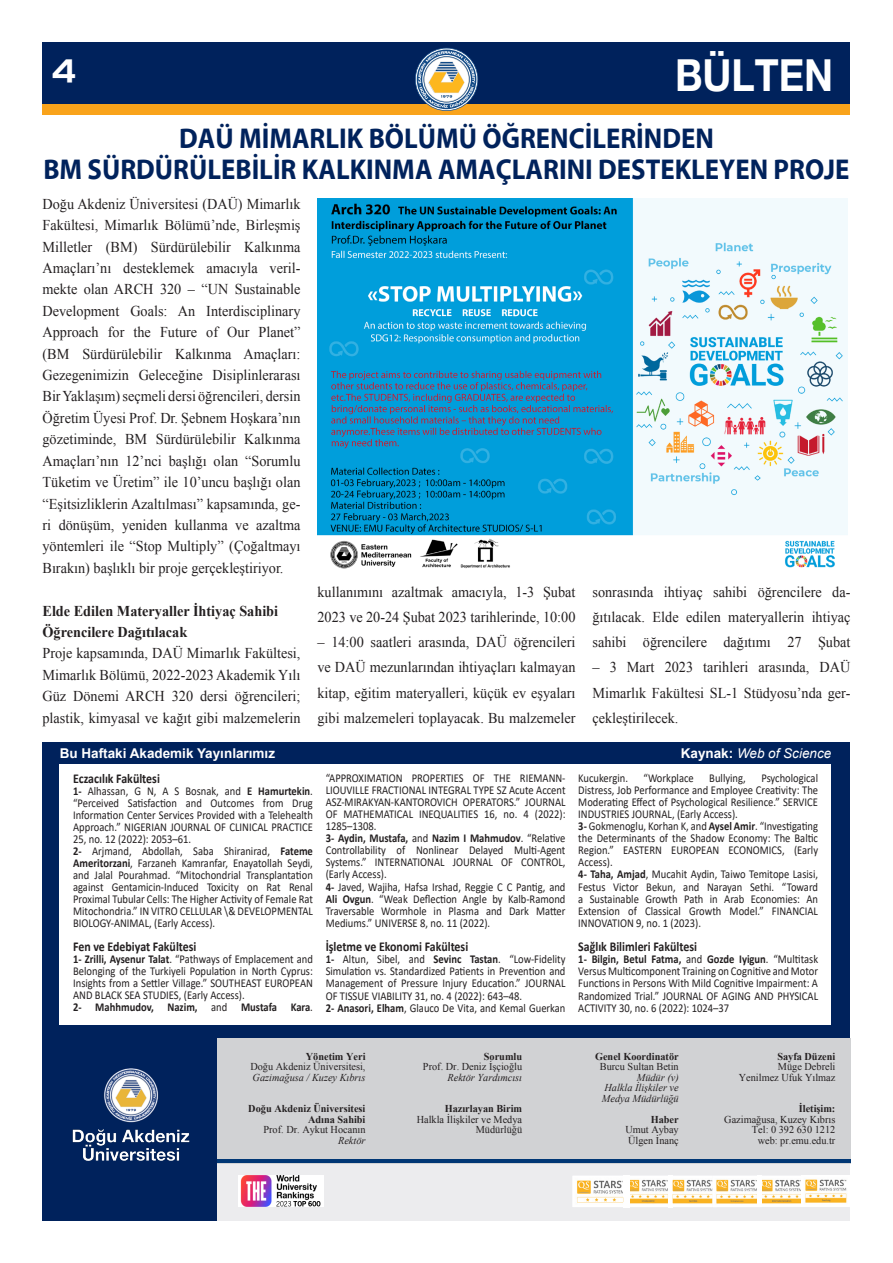
<style>
.page{position:relative;width:893px;height:1263px;background:#fff}
.page>*{position:absolute;margin:0;border:0;box-sizing:border-box;transform-origin:0 0}
.t1{font:700 44.1px "Helvetica Neue EMU";color:#fff;scale:.89 1}
.t2{font:31.5px "Handel EMU";color:#fff}
.t3{font:700 28.8px "Myriad EMU";color:#00225c;scale:.93 1}
.t4{font:15px/21.5px "Times New Roman";color:#231f20;text-align:justify;scale:.95 1}
.t5{font:700 15px/21.5px "Times New Roman";color:#231f20;scale:.95 1}
.t6{font:700 13.5px "Calibri";color:#231f20;scale:.88 1}
.t7{font:700 13.5px "Arial";color:#fff}
.t8{font:italic 13.5px "Arial";color:#fff}
.t9{font:12px/12.1px "Calibri";color:#231f20;text-align:justify;scale:.88 1}
.t10{font:700 12px "Calibri";color:#231f20;scale:.88 1}
.t11{font:10.5px/10.5px "Times New Roman EMU";color:#231f20;text-align:right}
.t12{font:700 10.5px "Times New Roman EMU";color:#231f20}
.t13{font:italic 10.5px "Times New Roman EMU";color:#231f20}
.s1{font-weight:700;font-style:normal}
.s2{font-weight:700}
.s3{font-weight:400}
</style>
<div class="page">
<div style="left:43px;top:43px;width:807px;height:72px;background:#f9a31b"></div>
<div style="left:43px;top:43px;width:807px;height:61px;background:#00225c"></div>
<svg style="left:415px;top:48px;width:63px;height:63px"></svg>
<div style="left:43px;top:1038px;width:807px;height:182px;background:#ececee"></div>
<div style="left:43px;top:1028px;width:807px;height:10px;background:#00225c"></div>
<div style="left:43px;top:1037px;width:174px;height:183px;background:#00225c"></div>
<img style="left:72px;top:1068px;width:118px;height:93px">
<div style="left:217px;top:1038px;width:633px;height:125px;background:#d1d2d4"></div>
<img style="left:239px;top:1176px;width:84px;height:30px">
<hr style="left:217px;top:1159px;width:633px;height:4px;background:#013775">
<svg style="left:572px;top:1176px;width:185px;height:31px;background:#f0e2c6"></svg>
<img style="left:762px;top:1176px;width:39px;height:31px">
<img style="left:757px;top:1176px;width:5px;height:31px">
<img style="left:801px;top:1176px;width:49px;height:31px">
<div style="left:43px;top:742px;width:807px;height:286px;background:#00225c"></div>
<div style="left:60px;top:764px;width:771px;height:261px;background:#fff"></div>
<img style="left:317px;top:198px;width:531px;height:371px">
<p class="t2" style="left:52px;top:52px;width:26px">4</p>
<p class="t1" style="left:675px;top:48px;width:179px">BÜLTEN</p>
<p class="t3" style="left:179px;top:123px;width:577px">DAÜ MİMARLIK BÖLÜMÜ ÖĞRENCİLERİNDEN</p>
<p class="t3" style="left:43px;top:154px;width:868px">BM SÜRDÜRÜLEBİLİR KALKINMA AMAÇLARINI DESTEKLEYEN PROJE</p>
<p class="t4" style="left:43px;top:193px;width:273px">Doğu Akdeniz Üniversitesi (DAÜ) Mimarlık Fakültesi, Mimarlık Bölümü’nde, Birleşmiş Milletler (BM) Sürdürülebilir Kalkınma Amaçları’nı desteklemek amacıyla veril&shy;mekte olan ARCH 320 – “UN Sustainable Development Goals: An Interdisciplinary Approach for the Future of Our Planet” (BM Sürdürülebilir Kalkınma Amaçları:<br>Gezegenimizin Geleceğine Disiplinlerarası Bir Yaklaşım) seçmeli dersi öğrencileri, dersin Öğretim Üyesi Prof. Dr. Şebnem Hoşkara’nın gözetiminde, BM Sürdürülebilir Kalkınma Amaçları’nın 12’nci başlığı olan “Sorumlu Tüketim ve Üretim” ile 10’uncu başlığı olan “Eşitsizliklerin Azaltılması” kapsamında, ge&shy;ri dönüşüm, yeniden kullanma ve azaltma yöntemleri ile “Stop Multiply” (Çoğaltmayı Bırakın) başlıklı bir proje gerçekleştiriyor.</p>
<p class="t5" style="left:43px;top:599px;width:250px">Elde Edilen Materyaller İhtiyaç Sahibi<br>Öğrencilere Dağıtılacak</p>
<p class="t4" style="left:43px;top:642px;width:273px">Proje kapsamında, DAÜ Mimarlık Fakültesi, Mimarlık Bölümü, 2022-2023 Akademik Yılı Güz Dönemi ARCH 320 dersi öğrencileri; plastik, kimyasal ve kağıt gibi malzemelerin</p>
<p class="t4" style="left:317px;top:579px;width:273px;line-height:25.2px">kullanımını azaltmak amacıyla, 1-3 Şubat<br>2023 ve 20-24 Şubat 2023 tarihlerinde, 10:00</p>
<p class="t4" style="left:317px;top:629px;width:273px;line-height:25.2px">– 14:00 saatleri arasında, DAÜ öğrencileri ve DAÜ mezunlarından ihtiyaçları kalmayan kitap, eğitim materyalleri, küçük ev eşyaları gibi malzemeleri toplayacak. Bu malzemeler</p>
<p class="t4" style="left:592px;top:579px;width:273px;line-height:25.2px">sonrasında ihtiyaç sahibi öğrencilere da&shy;ğıtılacak. Elde edilen materyallerin ihtiyaç sahibi öğrencilere dağıtımı 27 Şubat</p>
<p class="t4" style="left:592px;top:654px;width:273px;line-height:25.2px">– 3 Mart 2023 tarihleri arasında, DAÜ Mimarlık Fakültesi SL-1 Stüdyosu’nda ger&shy;çekleştirilecek.</p>
<p class="t7" style="left:60px;top:744px;width:217px">Bu Haftaki Akademik Yayınlarımız</p>
<p class="t8" style="left:681px;top:744px;width:152px"><span class="s1">Kaynak:</span> Web of Science</p>
<p class="t6" style="left:73px;top:769px;width:100px">Eczacılık Fakültesi</p>
<p class="t9" style="left:73px;top:784px;width:274px"><span class="s2">1-</span> Alhassan, G N, A S Bosnak, and <span class="s2">E Hamurtekin</span>. “Perceived Satisfaction and Outcomes from Drug Information Center Services Provided with a Telehealth Approach.” NIGERIAN JOURNAL OF CLINICAL PRACTICE 25, no. 12 (2022): 2053–61.</p>
<p class="t9" style="left:73px;top:845px;width:274px"><span class="s2">2-</span> Arjmand, Abdollah, Saba Shiranirad, <span class="s2">Fateme Ameritorzani</span>, Farzaneh Kamranfar, Enayatollah Seydi, and Jalal Pourahmad. “Mitochondrial Transplantation against Gentamicin-Induced Toxicity on Rat Renal Proximal Tubular Cells: The Higher Activity of Female Rat Mitochondria.” IN VITRO CELLULAR \&amp; DEVELOPMENTAL BIOLOGY-ANIMAL, (Early Access).</p>
<p class="t6" style="left:73px;top:937px;width:142px">Fen ve Edebiyat Fakültesi</p>
<p class="t9" style="left:73px;top:953px;width:274px"><span class="s2">1- Zrilli, Aysenur Talat</span>. “Pathways of Emplacement and Belonging of the Turkiyeli Population in North Cyprus:<br>Insights from a Settler Village.” SOUTHEAST EUROPEAN AND BLACK SEA STUDIES, (Early Access).</p>
<p class="t10" style="left:73px;top:999px;width:274px">2- Mahhmudov, Nazim, <span class="s3">and</span> Mustafa Kara<span class="s3">.</span></p>
<p class="t9" style="left:326px;top:771px;width:274px">“APPROXIMATION PROPERTIES OF THE RIEMANN-LIOUVILLE FRACTIONAL INTEGRAL TYPE SZ Acute Accent ASZ-MIRAKYAN-KANTOROVICH OPERATORS.” JOURNAL OF MATHEMATICAL INEQUALITIES 16, no. 4 (2022):<br>1285–1308.</p>
<p class="t9" style="left:326px;top:832px;width:274px"><span class="s2">3- Aydin, Mustafa,</span> and <span class="s2">Nazim I Mahmudov</span>. “Relative Controllability of Nonlinear Delayed Multi-Agent Systems.” INTERNATIONAL JOURNAL OF CONTROL, (Early Access).</p>
<p class="t9" style="left:326px;top:880px;width:274px"><span class="s2">4-</span> Javed, Wajiha, Hafsa Irshad, Reggie C C Pantig, and <span class="s2">Ali Ovgun</span>. “Weak Deflection Angle by Kalb-Ramond Traversable Wormhole in Plasma and Dark Matter Mediums.” UNIVERSE 8, no. 11 (2022).</p>
<p class="t6" style="left:326px;top:937px;width:163px">İşletme ve Ekonomi Fakültesi</p>
<p class="t9" style="left:326px;top:953px;width:274px"><span class="s2">1-</span> Altun, Sibel, and <span class="s2">Sevinc Tastan</span>. “Low-Fidelity Simulation vs. Standardized Patients in Prevention and Management of Pressure Injury Education.” JOURNAL OF TISSUE VIABILITY 31, no. 4 (2022): 643–48.</p>
<p class="t9" style="left:326px;top:1001px;width:274px"><span class="s2">2- Anasori, Elham</span>, Glauco De Vita, and Kemal Guerkan</p>
<p class="t9" style="left:578px;top:771px;width:58px">Kucukergin.</p>
<p class="t9" style="left:644px;top:771px;width:59px">“Workplace</p>
<p class="t9" style="left:709px;top:771px;width:43px">Bullying,</p>
<p class="t9" style="left:578px;top:771px;width:274px;text-indent:183px">Psychological Distress, Job Performance and Employee Creativity: The Moderating Effect of Psychological Resilience.” SERVICE INDUSTRIES JOURNAL, (Early Access).</p>
<p class="t9" style="left:578px;top:820px;width:274px"><span class="s2">3-</span> Gokmenoglu, Korhan K, and <span class="s2">Aysel Amir</span>. “Investigating the Determinants of the Shadow Economy: The Baltic Region.” EASTERN EUROPEAN ECONOMICS, (Early Access).</p>
<p class="t9" style="left:578px;top:868px;width:274px"><span class="s2">4- Taha, Amjad</span>, Mucahit Aydin, Taiwo Temitope Lasisi, Festus Victor Bekun, and Narayan Sethi. “Toward a Sustainable Growth Path in Arab Economies: An Extension of Classical Growth Model.” FINANCIAL INNOVATION 9, no. 1 (2023).</p>
<p class="t6" style="left:578px;top:937px;width:136px">Sağlık Bilimleri Fakültesi</p>
<p class="t9" style="left:578px;top:953px;width:274px"><span class="s2">1- Bilgin, Betul Fatma,</span> and <span class="s2">Gozde Iyigun</span>. “Multitask Versus Multicomponent Training on Cognitive and Motor Functions in Persons With Mild Cognitive Impairment: A Randomized Trial.” JOURNAL OF AGING AND PHYSICAL ACTIVITY 30, no. 6 (2022): 1024–37</p>
<p class="t12" style="left:306px;top:1050px;width:61px">Yönetim Yeri</p>
<p class="t11" style="left:250px;top:1061px;width:117px">Doğu Akdeniz Üniversitesi,</p>
<p class="t13" style="left:253px;top:1071px;width:114px">Gazimağusa / Kuzey Kıbrıs</p>
<p class="t12" style="left:248px;top:1103px;width:119px">Doğu Akdeniz Üniversitesi</p>
<p class="t12" style="left:308px;top:1113px;width:59px">Adına Sahibi</p>
<p class="t11" style="left:263px;top:1124px;width:104px">Prof. Dr. Aykut Hocanın</p>
<p class="t13" style="left:338px;top:1134px;width:29px">Rektör</p>
<p class="t12" style="left:484px;top:1050px;width:40px">Sorumlu</p>
<p class="t11" style="left:423px;top:1061px;width:101px">Prof. Dr. Deniz İşçioğlu</p>
<p class="t13" style="left:448px;top:1071px;width:76px">Rektör Yardımcısı</p>
<p class="t12" style="left:445px;top:1102px;width:79px">Hazırlayan Birim</p>
<p class="t11" style="left:417px;top:1114px;width:107px">Halkla İlişkiler ve Medya<br>Müdürlüğü</p>
<p class="t12" style="left:595px;top:1050px;width:85px">Genel Koordinatör</p>
<p class="t11" style="left:600px;top:1061px;width:80px">Burcu Sultan Betin</p>
<p class="t13" style="left:637px;top:1071px;width:44px">Müdür (v)</p>
<p class="t13" style="left:604px;top:1081px;width:76px">Halkla İlişkiler ve</p>
<p class="t13" style="left:602px;top:1092px;width:78px">Medya Müdürlüğü</p>
<p class="t12" style="left:651px;top:1113px;width:30px">Haber</p>
<p class="t11" style="left:625px;top:1124px;width:55px">Umut Aybay</p>
<p class="t11" style="left:628px;top:1135px;width:52px">Ülgen İnanç</p>
<p class="t12" style="left:777px;top:1050px;width:60px">Sayfa Düzeni</p>
<p class="t11" style="left:778px;top:1061px;width:59px">Müge Debreli</p>
<p class="t11" style="left:739px;top:1072px;width:98px">Yenilmez Ufuk Yılmaz</p>
<p class="t12" style="left:799px;top:1102px;width:38px">İletişim:</p>
<p class="t11" style="left:724px;top:1114px;width:113px">Gazimağusa, Kuzey Kıbrıs</p>
<p class="t11" style="left:752px;top:1124px;width:85px">Tel: 0 392 630 1212</p>
<p class="t11" style="left:758px;top:1135px;width:79px">web: pr.emu.edu.tr</p>
</div>
